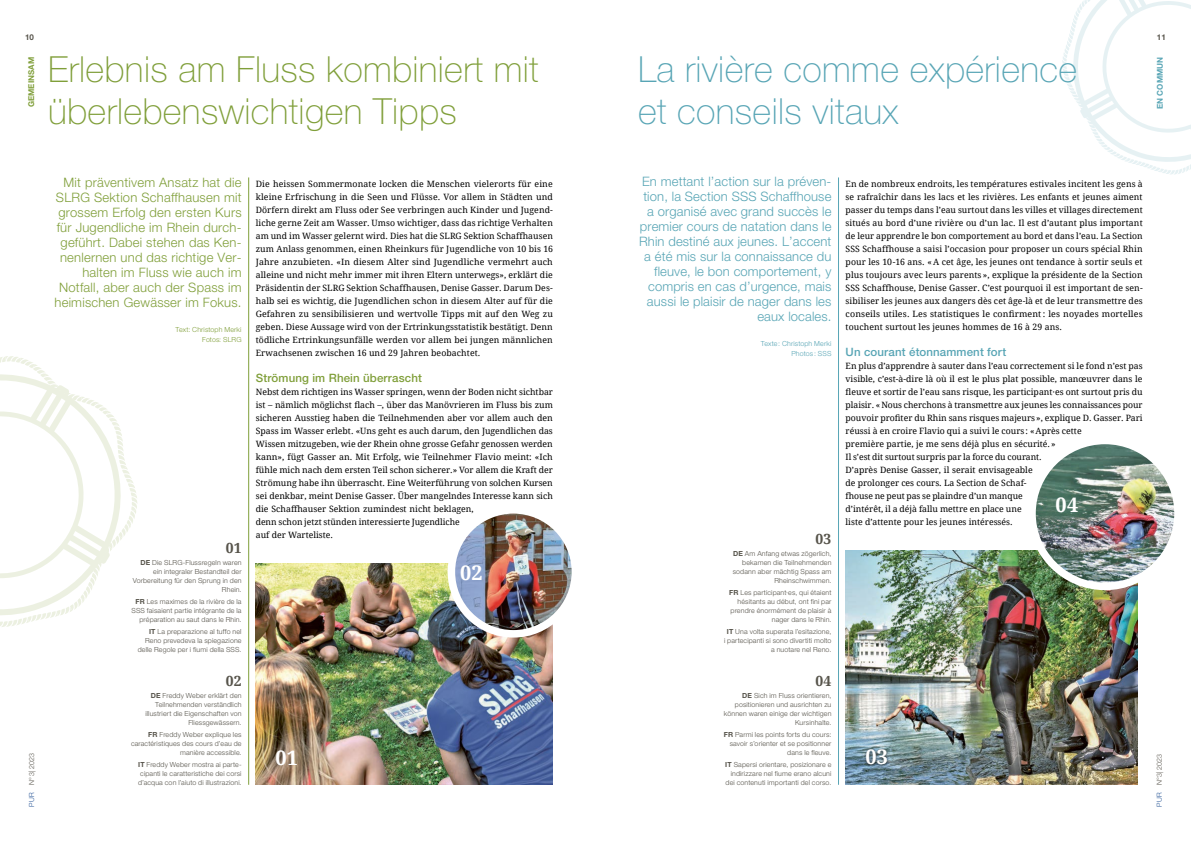
<style>
.page{position:relative;width:1191px;height:842px;background:#fff}
.page>*{position:absolute;margin:0;border:0;box-sizing:border-box;transform-origin:0 0}
.t1{font:100 36px/41.5px "Helvetica Neue LT Std";letter-spacing:.01em;color:#809f3a}
.t2{font:100 36px/41.5px "Helvetica Neue LT Std";letter-spacing:.01em;color:#58a5b5}
.t3{font:700 20px "Droid Serif";letter-spacing:.01em;color:#fff}
.t4{font:700 14px "Droid Serif";letter-spacing:.01em;color:#57544b}
.t5{font:300 13px/15px "Helvetica Neue LT Std";letter-spacing:.01em;color:#58a5b5;text-align:right}
.t6{font:300 13px/15px "Helvetica Neue LT Std";letter-spacing:.015em;color:#809f3a;text-align:right}
.t7{font:500 11.5px "Helvetica Neue LT Std";letter-spacing:.01em;color:#809f3a}
.t8{font:500 11.5px "Helvetica Neue LT Std";letter-spacing:.01em;color:#58a5b5}
.t9{font:8.7px/13px "Droid Serif";color:#000;text-align:justify}
.t10{font:700 8px "Helvetica Neue LT Std";letter-spacing:.01em;color:#809f3a}
.t11{font:700 8px "Helvetica Neue LT Std";letter-spacing:.01em;color:#58a5b5}
.t12{font:700 8px "Helvetica Neue LT Std";color:#57544b}
.t13{font:300 7px/9px "Helvetica Neue LT Std";letter-spacing:.02em;color:#57544b;text-align:right}
.t14{font:300 7px/10px "Helvetica Neue LT Std";letter-spacing:.02em;color:#58a5b5;text-align:right}
.t15{font:300 7px/10px "Helvetica Neue LT Std";letter-spacing:.02em;color:#809f3a;text-align:right}
.s1{font-weight:700}
.s2{color:#2a5797}
</style>
<div class="page">
<svg style="left:1062px;top:0;width:129px;height:175px"></svg>
<img style="left:256px;top:564px;width:297px;height:221px">
<img style="left:845px;top:551px;width:292px;height:234px">
<hr style="left:248px;top:177px;width:1px;height:608px;background:#809f3a">
<svg style="left:0;top:356px;width:137px;height:271px"></svg>
<hr style="left:838px;top:177px;width:1px;height:608px;background:#58a5b5">
<img style="left:451px;top:510px;width:124px;height:124px;border-radius:62px">
<div style="left:447px;top:506px;width:132px;height:131px;border:8px solid #fff;border-radius:50%"></div>
<img style="left:1032px;top:446px;width:140px;height:140px">
<div style="left:1028px;top:437px;width:153px;height:153px;border:8px solid #fff;border-radius:50%"></div>
<div style="left:863px;top:746px;width:27px;height:21px;background:#000;opacity:.75"></div>
<p class="t12" style="left:25px;top:32px;width:10px">10</p>
<p class="t12" style="left:1157px;top:32px;width:10px">11</p>
<h1 class="t2" style="left:638px;top:49px;width:441px">La rivière comme expérience et conseils vitaux</h1>
<h1 class="t1" style="left:48px;top:49px;width:492px">Erlebnis am Fluss kombiniert mit überlebenswichtigen Tipps</h1>
<p class="t10" style="left:26px;top:107px;width:52px;rotate:-90deg">GEMEINSAM</p>
<p class="t11" style="left:1154px;top:109px;width:54px;rotate:-90deg">EN COMMUN</p>
<p class="t5" style="left:639px;top:173px;width:194px">En mettant l’action sur la préven&shy;tion, la Section SSS Schaffhouse a organisé avec grand succès le premier cours de natation dans le<br>Rhin destiné aux jeunes. L’accent a été mis sur la connaissance du fleuve, le bon comportement, y compris en cas d’urgence, mais aussi le plaisir de nager dans les eaux locales.</p>
<p class="t14" style="left:761px;top:338px;width:72px">Texte: Christoph Merki<br>Photos: SSS</p>
<p class="t6" style="left:55px;top:174px;width:189px">Mit präventivem Ansatz hat die<br>SLRG Sektion Schaffhausen mit grossem Erfolg den ersten Kurs für Jugendliche im Rhein durch&shy;geführt. Dabei stehen das Ken&shy;nenlernen und das richtige Ver&shy;halten im Fluss wie auch im<br>Notfall, aber auch der Spass im heimischen Gewässer im Fokus.</p>
<p class="t15" style="left:176px;top:324px;width:67px">Text: Christoph Merki<br>Fotos: SLRG</p>
<p class="t9" style="left:256px;top:177px;width:299px">Die heissen Sommermonate locken die Menschen vielerorts für eine kleine Erfrischung in die Seen und Flüsse. Vor allem in Städten und Dörfern direkt am Fluss oder See verbringen auch Kinder und Jugend&shy;liche gerne Zeit am Wasser. Umso wichtiger, dass das richtige Verhalten am und im Wasser gelernt wird. Dies hat die SLRG Sektion Schaffhausen zum Anlass genommen, einen Rheinkurs für Jugendliche von 10 bis 16<br>Jahre anzubieten. «In diesem Alter sind Jugendliche vermehrt auch alleine und nicht mehr immer mit ihren Eltern unterwegs», erklärt die Präsidentin der SLRG Sektion Schaffhausen, Denise Gasser. Darum Des&shy;halb sei es wichtig, die Jugendlichen schon in diesem Alter auf für die Gefahren zu sensibilisieren und wertvolle Tipps mit auf den Weg zu geben. Diese Aussage wird von der Ertrinkungsstatistik bestätigt. Denn tödliche Ertrinkungsunfälle werden vor allem bei jungen männlichen Erwachsenen zwischen 16 und 29 Jahren beobachtet.</p>
<h3 class="t7" style="left:256px;top:371px;width:168px">Strömung im Rhein überrascht</h3>
<p class="t9" style="left:256px;top:385px;width:299px;text-align:left">Nebst dem richtigen ins Wasser springen, wenn der Boden nicht sichtbar ist – nämlich möglichst flach –, über das Manövrieren im Fluss bis zum sicheren Ausstieg haben die Teilnehmenden aber vor allem auch den Spass im Wasser erlebt. «Uns geht es auch darum, den Jugendlichen das Wissen mitzugeben, wie der Rhein ohne grosse Gefahr genossen werden kann», fügt Gasser an. Mit Erfolg, wie Teilnehmer Flavio meint: «Ich fühle mich nach dem ersten Teil schon sicherer.» Vor allem die Kraft der Strömung habe ihn überrascht. Eine Weiterführung von solchen Kursen sei denkbar, meint Denise Gasser. Über mangelndes Interesse kann sich die Schaffhauser Sektion zumindest nicht beklagen,<br>denn schon jetzt stünden interessierte Jugendliche<br>auf der Warteliste.</p>
<p class="t9" style="left:845px;top:177px;width:299px">En de nombreux endroits, les températures estivales incitent les gens à se rafraîchir dans les lacs et les rivières. Les enfants et jeunes aiment passer du temps dans l’eau surtout dans les villes et villages directement situés au bord d’une rivière ou d’un lac. Il est d’autant plus important de leur apprendre le bon comportement au bord et dans l’eau. La Section SSS Schaffhouse a saisi l’occasion pour proposer un cours spécial Rhin pour les 10-16 ans. « A cet âge, les jeunes ont tendance à sortir seuls et plus toujours avec leurs parents », explique la présidente de la Section SSS Schaffhouse, Denise Gasser. C’est pourquoi il est important de sen&shy;sibiliser les jeunes aux dangers dès cet âge-là et de leur transmettre des conseils utiles. Les statistiques le confirment: les noyades mortelles touchent surtout les jeunes hommes de 16 à 29 ans.</p>
<h3 class="t8" style="left:845px;top:345px;width:162px">Un courant étonnamment fort</h3>
<p class="t9" style="left:845px;top:359px;width:298px;text-align:left">En plus d’apprendre à sauter dans l’eau correctement si le fond n’est pas visible, c’est-à-dire là où il est le plus plat possible, manœuvrer dans le fleuve et sortir de l’eau sans risque, les participant·es ont surtout pris du plaisir. «Nous cherchons à transmettre aux jeunes les connaissances pour pouvoir profiter du Rhin sans risques majeurs», explique D. Gasser. Pari réussi à en croire Flavio qui a suivi le cours : «Après cette<br>première partie, je me sens déjà plus en sécurité.»<br>Il s’est dit surtout surpris par la force du courant.<br>D’après Denise Gasser, il serait envisageable<br>de prolonger ces cours. La Section de Schaf-<br>fhouse ne peut pas se plaindre d’un manque<br>d’intérêt, il a déjà fallu mettre en place une<br>liste d’attente pour les jeunes intéressés.</p>
<h2 class="t3" style="left:1055px;top:490px;width:24px">04</h2>
<h3 class="t4" style="left:815px;top:529px;width:17px">03</h3>
<p class="t13" style="left:733px;top:549px;width:100px"><span class="s1">DE</span> Am Anfang etwas zögerlich, bekamen die Teilnehmenden sodann aber mächtig Spass am<br>Rheinschwimmen.</p>
<p class="t13" style="left:729px;top:588px;width:104px"><span class="s1">FR</span> Les participant·es, qui étaient hésitants au début, ont fini par prendre énormément de plaisir à nager dans le Rhin.</p>
<p class="t13" style="left:724px;top:626px;width:109px"><span class="s1">IT</span> Una volta superata l’esitazione, i partecipanti si sono divertiti molto a nuotare nel Reno.</p>
<h3 class="t4" style="left:815px;top:671px;width:18px">04</h3>
<p class="t13" style="left:724px;top:691px;width:109px"><span class="s1">DE</span> Sich im Fluss orientieren, positionieren und ausrichten zu können waren einige der wichtigen<br>Kursinhalte.</p>
<p class="t13" style="left:724px;top:730px;width:109px"><span class="s1">FR</span> Parmi les points forts du cours: savoir s’orienter et se positionner dans le fleuve.</p>
<p class="t13" style="left:725px;top:760px;width:108px"><span class="s1">IT</span> Sapersi orientare, posizionare e indirizzare nel fiume erano alcuni dei contenuti importanti del corso.</p>
<h3 class="t4" style="left:226px;top:538px;width:17px">01</h3>
<p class="t13" style="left:133px;top:558px;width:110px"><span class="s1">DE</span> Die SLRG-Flussregeln waren ein integraler Bestandteil der<br>Vorbereitung für den Sprung in den<br>Rhein.</p>
<p class="t13" style="left:131px;top:597px;width:112px"><span class="s1">FR</span> Les maximes de la rivière de la<br>SSS faisaient partie intégrante de la préparation au saut dans le Rhin.</p>
<p class="t13" style="left:138px;top:626px;width:105px"><span class="s1">IT</span> La preparazione al tuffo nel<br>Reno prevedeva la spiegazione delle Regole per i fiumi della SSS.</p>
<h3 class="t4" style="left:226px;top:671px;width:17px">02</h3>
<p class="t13" style="left:145px;top:691px;width:98px"><span class="s1">DE</span> Freddy Weber erklärt den<br>Teilnehmenden verständlich illustriert die Eigenschaften von<br>Fliessgewässern.</p>
<p class="t13" style="left:131px;top:730px;width:112px"><span class="s1">FR</span> Freddy Weber explique les caractéristiques des cours d’eau de manière accessible.</p>
<p class="t13" style="left:138px;top:760px;width:105px;text-align:center"><span class="s1">IT</span> Freddy Weber mostra ai parte&shy;cipanti le caratteristiche dei corsi d’acqua con l’aiuto di illustrazioni.</p>
<h2 class="t3" style="left:460px;top:558px;width:24px">02</h2>
<h2 class="t3" style="left:865px;top:743px;width:24px">03</h2>
<h2 class="t3" style="left:276px;top:744px;width:24px">01</h2>
<p class="t13" style="left:27px;top:807px;width:55px;rotate:-90deg"><span class="s2">PUR</span> N°3|2023</p>
<p class="t13" style="left:1154px;top:807px;width:54px;rotate:-90deg"><span class="s2">PUR</span> N°3|2023</p>
</div>
